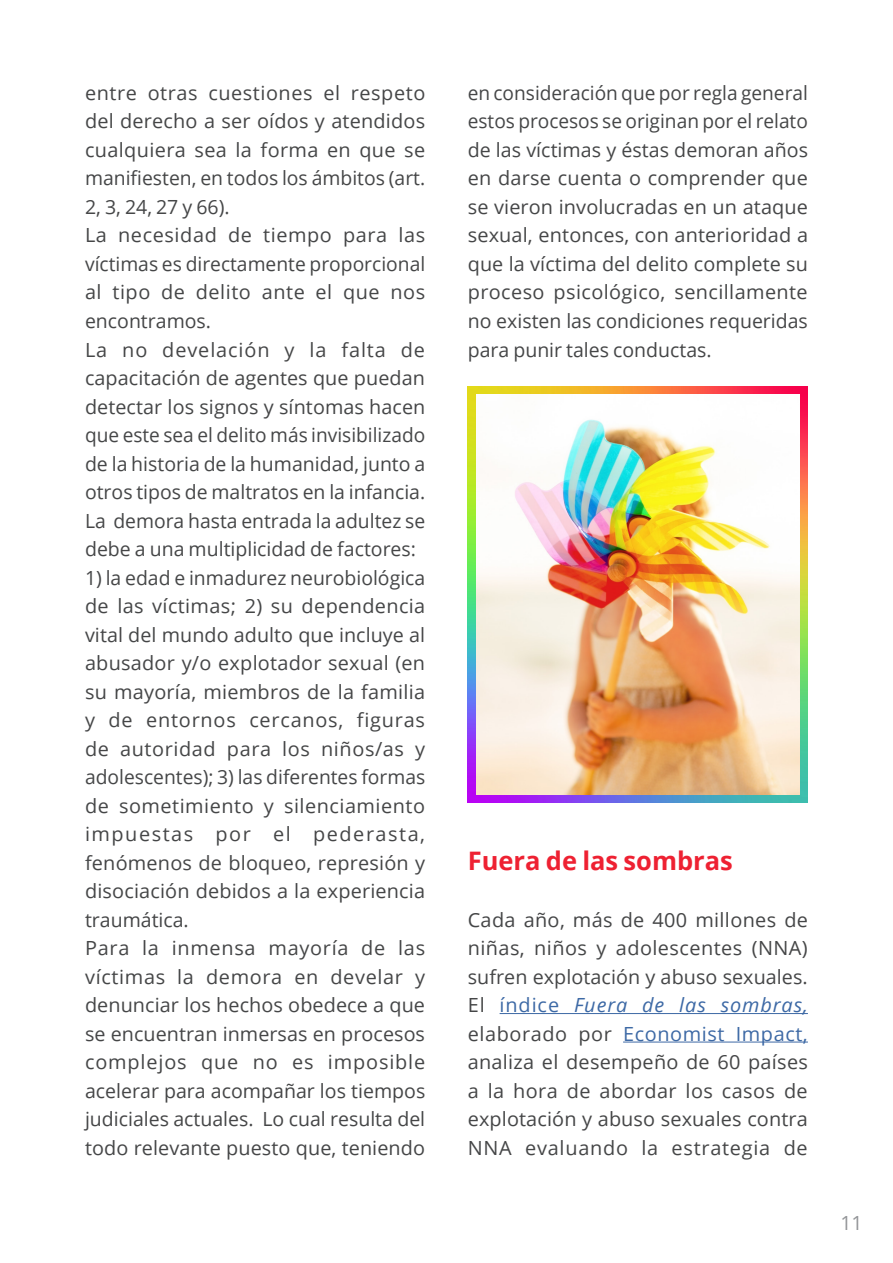
<style>
.page{position:relative;width:893px;height:1263px;background:#fff}
.page>*{position:absolute;margin:0;border:0;box-sizing:border-box;transform-origin:0 0}
.t1{font:700 25.5px "Open Sans";color:#ee2132}
.t2{font:19.5px/28.5px "Open Sans";color:#454647;text-align:justify}
.t3{font:19.5px "Open Sans";color:#939598}
.s1{color:#3d69a5}
.s2{font-style:italic;color:#3d69a5}
</style>
<div class="page">
<hr style="left:500px;top:1013px;width:308px;height:1px;background:#3d69a5">
<hr style="left:623px;top:1041px;width:185px;height:1px;background:#3d69a5">
<img style="left:468px;top:386px;width:340px;height:417px">
<img style="left:476px;top:395px;width:323px;height:399px">
<p class="t2" style="left:85px;top:78px;width:342px">entre otras cuestiones el respeto del derecho a ser oídos y atendidos cualquiera sea la forma en que se manifiesten, en todos los ámbitos (art.<br>2, 3, 24, 27 y 66).</p>
<p class="t2" style="left:85px;top:221px;width:342px">La necesidad de tiempo para las víctimas es directamente proporcional al tipo de delito ante el que nos encontramos.</p>
<p class="t2" style="left:85px;top:335px;width:342px">La no develación y la falta de capacitación de agentes que puedan detectar los signos y síntomas hacen que este sea el delito más invisibilizado de la historia de la humanidad, junto a otros tipos de maltratos en la infancia.</p>
<p class="t2" style="left:85px;top:506px;width:342px">La demora hasta entrada la adultez se debe a una multiplicidad de factores:</p>
<p class="t2" style="left:85px;top:563px;width:342px">1) la edad e inmadurez neurobiológica de las víctimas; 2) su dependencia vital del mundo adulto que incluye al abusador y/o explotador sexual (en su mayoría, miembros de la familia y de entornos cercanos, figuras de autoridad para los niños/as y adolescentes); 3) las diferentes formas de sometimiento y silenciamiento impuestas por el pederasta, fenómenos de bloqueo, represión y disociación debidos a la experiencia traumática.</p>
<p class="t2" style="left:85px;top:933px;width:342px">Para la inmensa mayoría de las víctimas la demora en develar y denunciar los hechos obedece a que se encuentran inmersas en procesos complejos que no es imposible acelerar para acompañar los tiempos judiciales actuales. Lo cual resulta del todo relevante puesto que, teniendo</p>
<p class="t2" style="left:468px;top:78px;width:342px">en consideración que por regla general estos procesos se originan por el relato de las víctimas y éstas demoran años en darse cuenta o comprender que se vieron involucradas en un ataque sexual, entonces, con anterioridad a que la víctima del delito complete su proceso psicológico, sencillamente no existen las condiciones requeridas para punir tales conductas.</p>
<p class="t1" style="left:468px;top:842px;width:267px">Fuera de las sombras</p>
<p class="t2" style="left:468px;top:905px;width:342px">Cada año, más de 400 millones de niñas, niños y adolescentes (NNA) sufren explotación y abuso sexuales.<br>El <span class="s1">índice</span> <span class="s2">Fuera de las sombras, </span>elaborado por <span class="s1">Economist Impact, </span>analiza el desempeño de 60 países a la hora de abordar los casos de explotación y abuso sexuales contra NNA evaluando la estrategia de</p>
<p class="t3" style="left:840px;top:1209px;width:24px">11</p>
</div>
